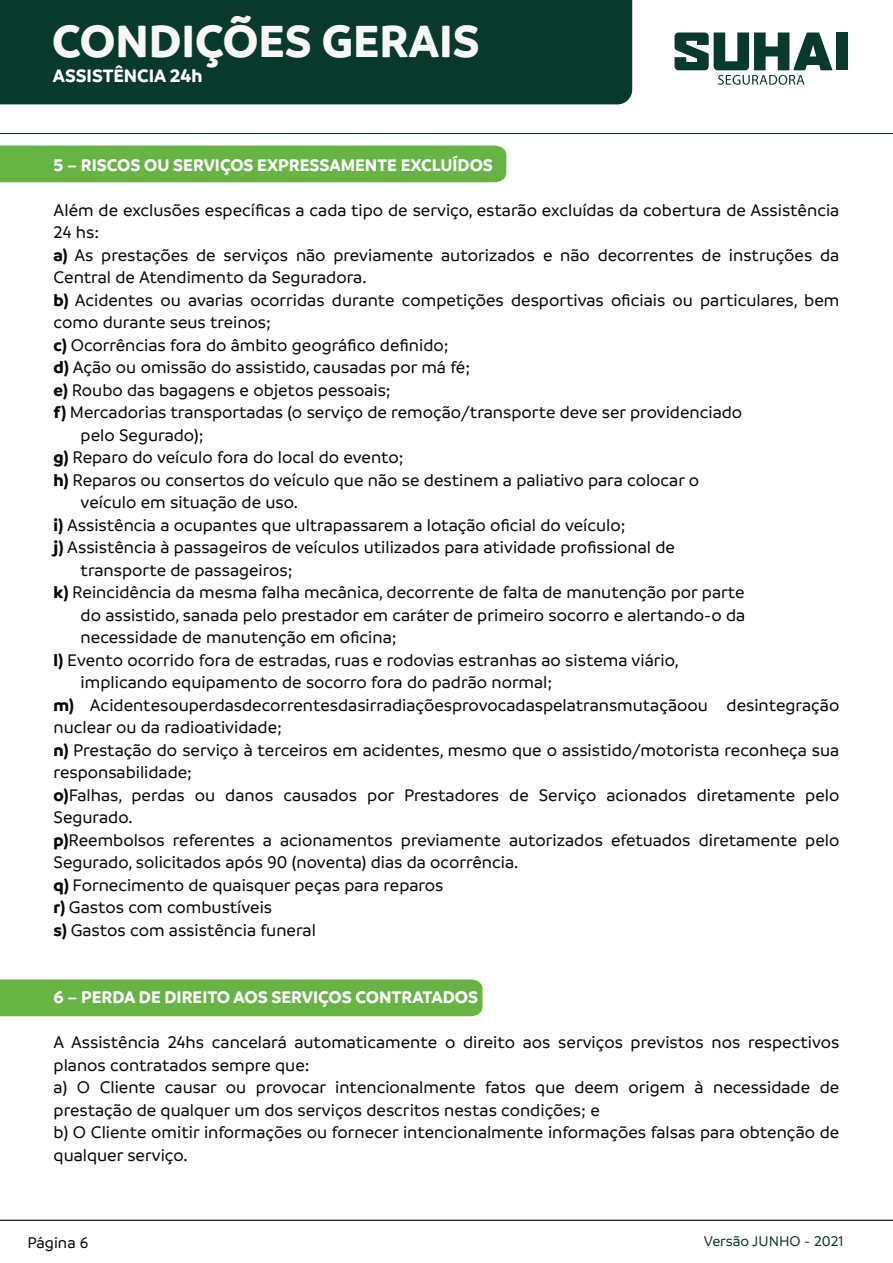
<style>
.page{position:relative;width:893px;height:1263px;background:#fff}
.page>*{position:absolute;margin:0;border:0;box-sizing:border-box;transform-origin:0 0}
.t1{font:700 48.45px "Branding";color:#f7f7f6}
.t2{font:700 19.35px "Branding";color:#fff}
.t3{font:500 18px/22.5px "Branding";color:#080704}
.t4{font:700 18px "Branding";color:#fff}
.t5{font:500 16.5px "Branding";color:#080704}
.t6{font:500 15.15px "Branding";color:#09382c}
.s1{font-weight:700}
</style>
<div class="page">
<hr style="left:0;top:1220px;width:893px;height:1px;background:#080704">
<hr style="left:0;top:133px;width:893px;height:1px;background:#09382c">
<div style="left:0;top:0;width:632px;height:104px;background:#09382c"></div>
<div style="left:836px;top:33px;width:12px;height:37px;background:#09382c"></div>
<svg style="left:674px;top:32px;width:158px;height:53px"></svg>
<div style="left:0;top:146px;width:506px;height:36px;background:#67b445"></div>
<div style="left:0;top:979px;width:482px;height:37px;background:#67b445"></div>
<h1 class="t1" style="left:52px;top:19px;width:429px">CONDIÇÕES GERAIS</h1>
<p class="t2" style="left:53px;top:67px;width:151px">ASSISTÊNCIA 24h</p>
<p class="t4" style="left:54px;top:157px;width:441px">5 – RISCOS OU SERVIÇOS EXPRESSAMENTE EXCLUÍDOS</p>
<p class="t3" style="left:54px;top:199px;width:787px">Além de exclusões específicas a cada tipo de serviço, estarão excluídas da cobertura de Assistência</p>
<p class="t3" style="left:54px;top:222px;width:47px">24 hs:</p>
<p class="t3" style="left:54px;top:244px;width:787px"><span class="s1">a)</span> As prestações de serviços não previamente autorizados e não decorrentes de instruções da</p>
<p class="t3" style="left:54px;top:267px;width:314px">Central de Atendimento da Seguradora.</p>
<p class="t3" style="left:54px;top:289px;width:787px"><span class="s1">b)</span> Acidentes ou avarias ocorridas durante competições desportivas oficiais ou particulares, bem</p>
<p class="t3" style="left:54px;top:312px;width:219px">como durante seus treinos;</p>
<p class="t3" style="left:54px;top:334px;width:397px"><span class="s1">c)</span> Ocorrências fora do âmbito geográfico definido;</p>
<p class="t3" style="left:54px;top:357px;width:418px"><span class="s1">d)</span> Ação ou omissão do assistido, causadas por má fé;</p>
<p class="t3" style="left:54px;top:379px;width:339px"><span class="s1">e)</span> Roubo das bagagens e objetos pessoais;</p>
<p class="t3" style="left:54px;top:402px;width:690px"><span class="s1">f)</span> Mercadorias transportadas (o serviço de remoção/transporte deve ser providenciado</p>
<p class="t3" style="left:81px;top:424px;width:124px">pelo Segurado);</p>
<p class="t3" style="left:54px;top:447px;width:352px"><span class="s1">g)</span> Reparo do veículo fora do local do evento;</p>
<p class="t3" style="left:54px;top:469px;width:647px"><span class="s1">h)</span> Reparos ou consertos do veículo que não se destinem a paliativo para colocar o</p>
<p class="t3" style="left:81px;top:492px;width:219px">veículo em situação de uso.</p>
<p class="t3" style="left:54px;top:514px;width:573px"><span class="s1">i)</span> Assistência a ocupantes que ultrapassarem a lotação oficial do veículo;</p>
<p class="t3" style="left:54px;top:537px;width:623px"><span class="s1">j)</span> Assistência à passageiros de veículos utilizados para atividade profissional de</p>
<p class="t3" style="left:81px;top:559px;width:214px">transporte de passageiros;</p>
<p class="t3" style="left:54px;top:582px;width:693px"><span class="s1">k)</span> Reincidência da mesma falha mecânica, decorrente de falta de manutenção por parte</p>
<p class="t3" style="left:81px;top:604px;width:666px">do assistido, sanada pelo prestador em caráter de primeiro socorro e alertando-o da</p>
<p class="t3" style="left:81px;top:627px;width:318px">necessidade de manutenção em oficina;</p>
<p class="t3" style="left:54px;top:649px;width:627px"><span class="s1">l)</span> Evento ocorrido fora de estradas, ruas e rodovias estranhas ao sistema viário,</p>
<p class="t3" style="left:81px;top:672px;width:473px">implicando equipamento de socorro fora do padrão normal;</p>
<p class="t3" style="left:54px;top:694px;width:787px"><span class="s1">m)</span> Acidentesouperdasdecorrentesdasirradiaçõesprovocadaspelatransmutaçãoou desintegração</p>
<p class="t3" style="left:54px;top:717px;width:230px">nuclear ou da radioatividade;</p>
<p class="t3" style="left:54px;top:739px;width:787px"><span class="s1">n)</span> Prestação do serviço à terceiros em acidentes, mesmo que o assistido/motorista reconheça sua</p>
<p class="t3" style="left:54px;top:762px;width:140px">responsabilidade;</p>
<p class="t3" style="left:54px;top:784px;width:787px"><span class="s1">o)</span>Falhas, perdas ou danos causados por Prestadores de Serviço acionados diretamente pelo</p>
<p class="t3" style="left:54px;top:807px;width:81px">Segurado.</p>
<p class="t3" style="left:54px;top:829px;width:787px"><span class="s1">p)</span>Reembolsos referentes a acionamentos previamente autorizados efetuados diretamente pelo</p>
<p class="t3" style="left:54px;top:852px;width:466px">Segurado, solicitados após 90 (noventa) dias da ocorrência.</p>
<p class="t3" style="left:54px;top:874px;width:391px"><span class="s1">q)</span> Fornecimento de quaisquer peças para reparos</p>
<p class="t3" style="left:54px;top:897px;width:220px"><span class="s1">r)</span> Gastos com combustíveis</p>
<p class="t3" style="left:54px;top:919px;width:264px"><span class="s1">s)</span> Gastos com assistência funeral</p>
<p class="t4" style="left:54px;top:989px;width:426px">6 – PERDA DE DIREITO AOS SERVIÇOS CONTRATADOS</p>
<p class="t3" style="left:54px;top:1032px;width:787px">A Assistência 24hs cancelará automaticamente o direito aos serviços previstos nos respectivos planos contratados sempre que:<br>a) O Cliente causar ou provocar intencionalmente fatos que deem origem à necessidade de prestação de qualquer um dos serviços descritos nestas condições; e<br>b) O Cliente omitir informações ou fornecer intencionalmente informações falsas para obtenção de qualquer serviço.</p>
<p class="t5" style="left:27px;top:1235px;width:62px">Página 6</p>
<p class="t6" style="left:704px;top:1234px;width:141px">Versão JUNHO - 2021</p>
</div>
